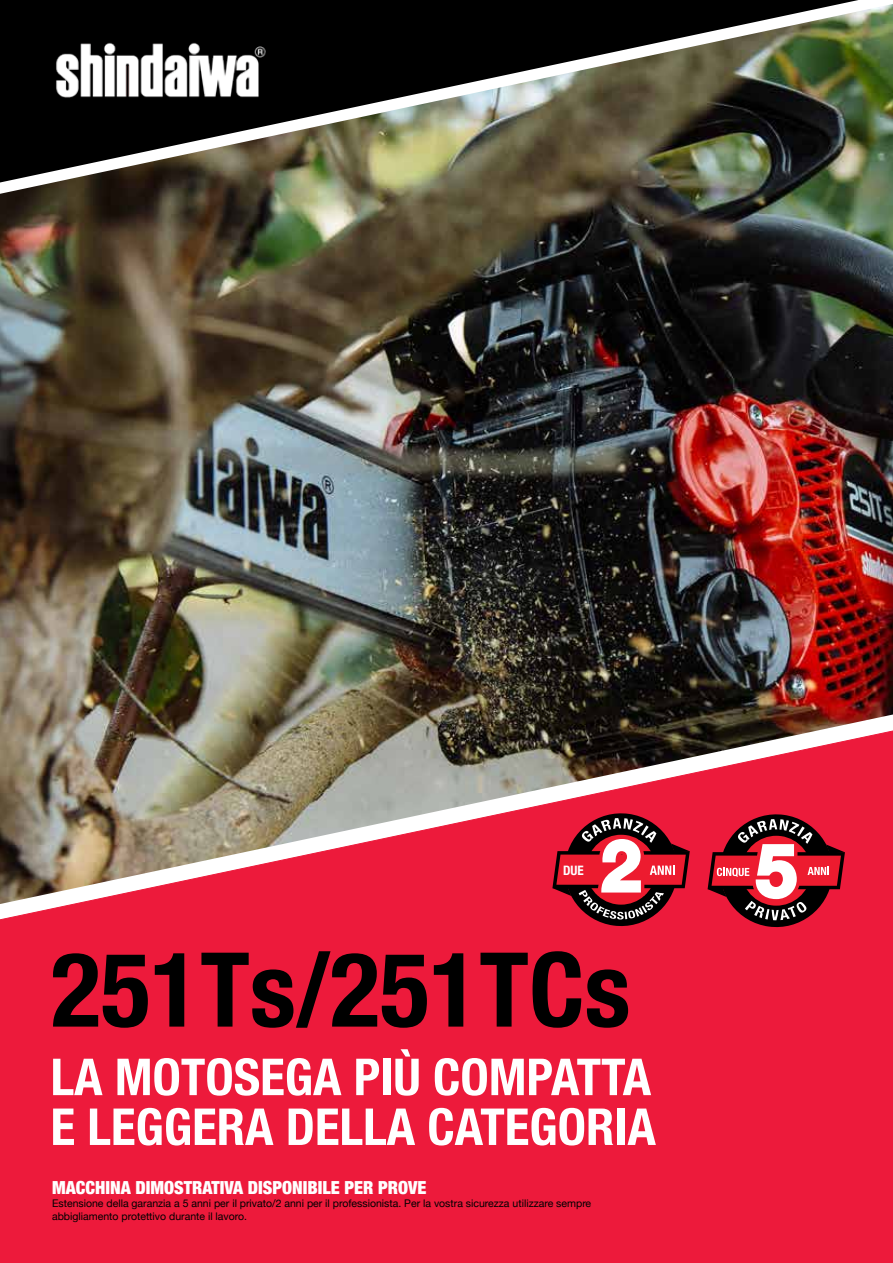
<style>
.page{position:relative;width:893px;height:1263px;background:#fff}
.page>*{position:absolute;margin:0;border:0;box-sizing:border-box;transform-origin:0 0}
.t1{font:700 condensed 103.5px "Helvetica Neue";color:#000}
.t2{font:700 condensed 51px/49.8px "Helvetica Neue";color:#fff}
.t3{font:900 condensed 18px "Helvetica Neue";color:#fff}
.t4{font:700 condensed 13.05px "Helvetica Neue";color:#fff}
.t5{font:10.5px/12.6px "Helvetica Neue";color:#000}
</style>
<div class="page">
<img style="left:0;top:194px;width:893px;height:496px">
<svg style="left:0;top:690px;width:893px;height:573px;background:#d43348"></svg>
<svg style="left:707px;top:813px;width:138px;height:114px;background:#a83644"></svg>
<svg style="left:552px;top:813px;width:138px;height:114px;background:#a93544"></svg>
<img style="left:0;top:4px;width:893px;height:190px">
<img style="left:0;top:0;width:859px;height:182px">
<img style="left:54px;top:37px;width:215px;height:66px">
<p class="t4" style="left:563px;top:859px;width:22px">DUE</p>
<h1 class="t1" style="left:51px;top:904px;width:581px">251Ts/251TCs</h1>
<h2 class="t2" style="left:51px;top:1048px;width:607px">LA MOTOSEGA PIÙ COMPATTA<br>E LEGGERA DELLA CATEGORIA</h2>
<h3 class="t3" style="left:52px;top:1173px;width:376px">MACCHINA DIMOSTRATIVA DISPONIBILE PER PROVE</h3>
<p class="t5" style="left:52px;top:1197px;width:541px">Estensione della garanzia a 5 anni per il privato/2 anni per il professionista. Per la vostra sicurezza utilizzare sempre abbigliamento protettivo durante il lavoro.</p>
</div>
